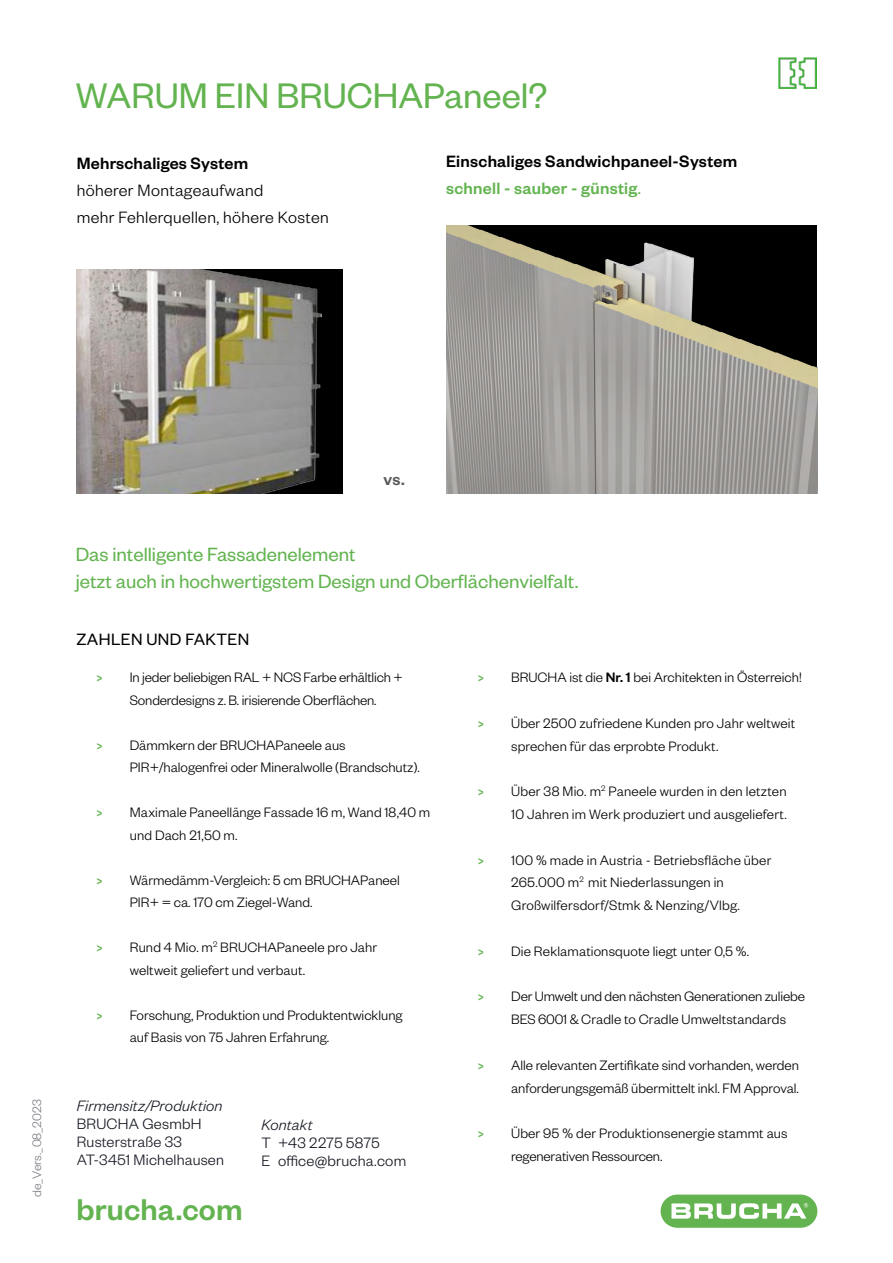
<style>
.page{position:relative;width:893px;height:1263px;background:#fff}
.page>*{position:absolute;margin:0;border:0;box-sizing:border-box;transform-origin:0 0}
.t1{font:39px "Founders Grotesk";color:#63b450}
.t2{font:500 33px "Founders Grotesk";letter-spacing:.005em;color:#63b450}
.t3{font:21px/27px "Founders Grotesk";color:#63b450}
.t4{font:500 18px/27px "Founders Grotesk";letter-spacing:.015em;color:#000}
.t5{font:300 18px/27px "Founders Grotesk";letter-spacing:.02em;color:#000}
.t6{font:18px "Founders Grotesk";letter-spacing:.02em;color:#000}
.t7{font:500 18px "Founders Grotesk";color:#575756}
.t8{font:300 16.5px/18px "Founders Grotesk";letter-spacing:.01em;color:#171923}
.t9{font:italic 300 16.5px "Founders Grotesk";letter-spacing:.01em;color:#171923}
.t10{font:300 15px/22.8px "Founders Grotesk";color:#000}
.t11{font:300 13.5px "Founders Grotesk";color:#7e7b84}
.s1{color:#63b450}
.s2{font-weight:400;color:#63b450}
.s3{font-weight:500;font-size:12px;color:#63b450}
.s4{font-weight:500}
</style>
<div class="page">
<img style="left:447px;top:225px;width:370px;height:269px">
<div style="left:76px;top:269px;width:267px;height:225px;background:#000"></div>
<img style="left:76px;top:269px;width:245px;height:225px">
<img style="left:779px;top:58px;width:38px;height:31px">
<div style="left:661px;top:1194px;width:156px;height:34px;background:#63b450;border-radius:17px"></div>
<svg style="left:671px;top:1203px;width:137px;height:16px"></svg>
<h1 class="t1" style="left:76px;top:72px;width:473px">WARUM EIN BRUCHAPaneel?</h1>
<p class="t4" style="left:77px;top:149px;width:173px">Mehrschaliges System</p>
<p class="t5" style="left:77px;top:176px;width:253px">höherer Montageaufwand<br>mehr Fehlerquellen, höhere Kosten</p>
<p class="t4" style="left:446px;top:147px;width:293px">Einschaliges Sandwichpaneel-System <span class="s1">schnell - sauber - günstig</span><span class="s2">.</span></p>
<p class="t11" style="left:29px;top:1197px;width:100px;rotate:-90deg">de_Vers._08_2023</p>
<p class="t7" style="left:383px;top:468px;width:23px">vs.</p>
<h3 class="t3" style="left:76px;top:539px;width:504px">Das intelligente Fassadenelement<br>jetzt auch in hochwertigstem Design und Oberflächenvielfalt.</h3>
<p class="t6" style="left:77px;top:628px;width:174px">ZAHLEN UND FAKTEN</p>
<p class="t10" style="left:97px;top:665px;width:307px;text-align:center"><span class="s3">&gt;</span> In jeder beliebigen RAL + NCS Farbe erhältlich +<br>Sonderdesigns z. B. irisierende Oberflächen.</p>
<p class="t10" style="left:130px;top:733px;width:292px;text-indent:-33px"><span class="s3">&gt;</span> Dämmkern der BRUCHAPaneele aus<br>PIR+/halogenfrei oder Mineralwolle (Brandschutz).</p>
<p class="t10" style="left:130px;top:800px;width:302px;text-indent:-33px"><span class="s3">&gt;</span> Maximale Paneellänge Fassade 16 m, Wand 18,40 m und Dach 21,50 m.</p>
<p class="t10" style="left:130px;top:868px;width:271px;text-indent:-33px"><span class="s3">&gt;</span> Wärmedämm-Vergleich: 5 cm BRUCHAPaneel<br>PIR+ = ca. 170 cm Ziegel-Wand.</p>
<p class="t10" style="left:130px;top:935px;width:249px;text-indent:-33px"><span class="s3">&gt;</span> Rund 4 Mio. m<sup>2</sup> BRUCHAPaneele pro Jahr weltweit geliefert und verbaut.</p>
<p class="t10" style="left:130px;top:1003px;width:274px;text-indent:-33px"><span class="s3">&gt;</span> Forschung, Produktion und Produktentwicklung auf Basis von 75 Jahren Erfahrung.</p>
<p class="t9" style="left:77px;top:1096px;width:147px">Firmensitz/Produktion</p>
<p class="t8" style="left:77px;top:1114px;width:149px">BRUCHA GesmbH<br>Rusterstraße 33<br>AT-3451 Michelhausen</p>
<p class="t9" style="left:261px;top:1114px;width:53px">Kontakt</p>
<p class="t8" style="left:261px;top:1133px;width:146px">T +43 2275 5875<br>E office@brucha.com</p>
<h2 class="t2" style="left:77px;top:1188px;width:168px">brucha.com</h2>
<p class="t10" style="left:478px;top:665px;width:325px"><span class="s3">&gt;</span> BRUCHA ist die <span class="s4">Nr. 1</span> bei Architekten in Österreich!</p>
<p class="t10" style="left:511px;top:711px;width:285px;text-indent:-33px"><span class="s3">&gt;</span> Über 2500 zufriedene Kunden pro Jahr weltweit sprechen für das erprobte Produkt.</p>
<p class="t10" style="left:478px;top:779px;width:310px;text-align:right"><span class="s3">&gt;</span> Über 38 Mio. m<sup>2</sup> Paneele wurden in den letzten<br>10 Jahren im Werk produziert und ausgeliefert.</p>
<p class="t10" style="left:511px;top:848px;width:262px;text-indent:-33px"><span class="s3">&gt;</span> 100 % made in Austria - Betriebsfläche über<br>265.000 m<sup>2</sup> mit Niederlassungen in<br>Großwilfersdorf/Stmk &amp; Nenzing/Vlbg.</p>
<p class="t10" style="left:478px;top:939px;width:273px"><span class="s3">&gt;</span> Die Reklamationsquote liegt unter 0,5 %.</p>
<p class="t10" style="left:511px;top:984px;width:295px;text-indent:-33px"><span class="s3">&gt;</span> Der Umwelt und den nächsten Generationen zuliebe<br>BES 6001 &amp; Cradle to Cradle Umweltstandards</p>
<p class="t10" style="left:478px;top:1053px;width:322px;text-align:right"><span class="s3">&gt;</span> Alle relevanten Zertifikate sind vorhanden, werden anforderungsgemäß übermittelt inkl. FM Approval.</p>
<p class="t10" style="left:511px;top:1121px;width:278px;text-indent:-33px"><span class="s3">&gt;</span> Über 95 % der Produktionsenergie stammt aus regenerativen Ressourcen.</p>
</div>
